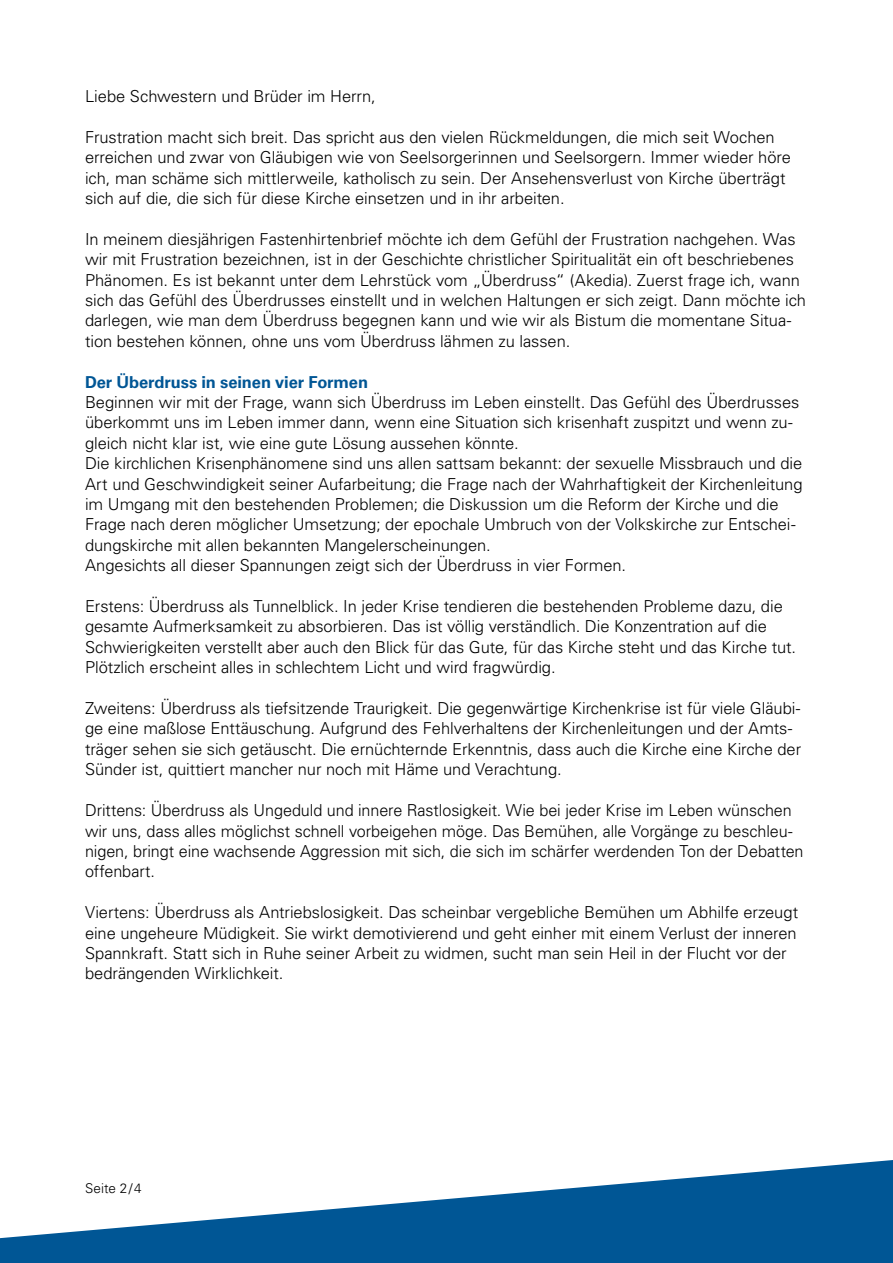
<style>
.page{position:relative;width:893px;height:1263px;background:#fff}
.page>*{position:absolute;margin:0;border:0;box-sizing:border-box;transform-origin:0 0}
.t1{font:300 16.5px/20.4px "Univers LT Std";letter-spacing:-.005em;color:#000}
.t2{font:700 16.5px "Univers LT Std";letter-spacing:-.005em;color:#005695}
.t3{font:300 13.5px "Univers LT Std";letter-spacing:.005em;color:#000}
</style>
<div class="page">
<svg style="left:0;top:1160px;width:893px;height:103px;fill:#005695"></svg>
<p class="t1" style="left:85px;top:86px;width:292px">Liebe Schwestern und Brüder im Herrn,</p>
<p class="t1" style="left:85px;top:127px;width:707px">Frustration macht sich breit. Das spricht aus den vielen Rückmeldungen, die mich seit Wochen erreichen und zwar von Gläubigen wie von Seelsorgerinnen und Seelsorgern. Immer wieder höre ich, man schäme sich mittlerweile, katholisch zu sein. Der Ansehensverlust von Kirche überträgt sich auf die, die sich für diese Kirche einsetzen und in ihr arbeiten.</p>
<p class="t1" style="left:85px;top:229px;width:723px">In meinem diesjährigen Fastenhirtenbrief möchte ich dem Gefühl der Frustration nachgehen. Was wir mit Frustration bezeichnen, ist in der Geschichte christlicher Spiritualität ein oft beschriebenes Phänomen. Es ist bekannt unter dem Lehrstück vom „Überdruss“ (Akedia). Zuerst frage ich, wann sich das Gefühl des Überdrusses einstellt und in welchen Haltungen er sich zeigt. Dann möchte ich darlegen, wie man dem Überdruss begegnen kann und wie wir als Bistum die momentane Situa&shy;tion bestehen können, ohne uns vom Überdruss lähmen zu lassen.</p>
<p class="t2" style="left:85px;top:372px;width:285px">Der Überdruss in seinen vier Formen</p>
<p class="t1" style="left:85px;top:392px;width:719px">Beginnen wir mit der Frage, wann sich Überdruss im Leben einstellt. Das Gefühl des Überdrusses überkommt uns im Leben immer dann, wenn eine Situation sich krisenhaft zuspitzt und wenn zu&shy;gleich nicht klar ist, wie eine gute Lösung aussehen könnte.<br>Die kirchlichen Krisenphänomene sind uns allen sattsam bekannt: der sexuelle Missbrauch und die Art und Geschwindigkeit seiner Aufarbeitung; die Frage nach der Wahrhaftigkeit der Kirchenleitung im Umgang mit den bestehenden Problemen; die Diskussion um die Reform der Kirche und die Frage nach deren möglicher Umsetzung; der epochale Umbruch von der Volkskirche zur Entschei&shy;dungskirche mit allen bekannten Mangelerscheinungen.<br>Angesichts all dieser Spannungen zeigt sich der Überdruss in vier Formen.</p>
<p class="t1" style="left:85px;top:596px;width:713px">Erstens: Überdruss als Tunnelblick. In jeder Krise tendieren die bestehenden Probleme dazu, die gesamte Aufmerksamkeit zu absorbieren. Das ist völlig verständlich. Die Konzentration auf die Schwierigkeiten verstellt aber auch den Blick für das Gute, für das Kirche steht und das Kirche tut.<br>Plötzlich erscheint alles in schlechtem Licht und wird fragwürdig.</p>
<p class="t1" style="left:85px;top:698px;width:718px">Zweitens: Überdruss als tiefsitzende Traurigkeit. Die gegenwärtige Kirchenkrise ist für viele Gläubi&shy;ge eine maßlose Enttäuschung. Aufgrund des Fehlverhaltens der Kirchenleitungen und der Amts&shy;träger sehen sie sich getäuscht. Die ernüchternde Erkenntnis, dass auch die Kirche eine Kirche der Sünder ist, quittiert mancher nur noch mit Häme und Verachtung.</p>
<p class="t1" style="left:85px;top:800px;width:720px">Drittens: Überdruss als Ungeduld und innere Rastlosigkeit. Wie bei jeder Krise im Leben wünschen wir uns, dass alles möglichst schnell vorbeigehen möge. Das Bemühen, alle Vorgänge zu beschleu&shy;nigen, bringt eine wachsende Aggression mit sich, die sich im schärfer werdenden Ton der Debatten offenbart.</p>
<p class="t1" style="left:85px;top:902px;width:715px">Viertens: Überdruss als Antriebslosigkeit. Das scheinbar vergebliche Bemühen um Abhilfe erzeugt eine ungeheure Müdigkeit. Sie wirkt demotivierend und geht einher mit einem Verlust der inneren Spannkraft. Statt sich in Ruhe seiner Arbeit zu widmen, sucht man sein Heil in der Flucht vor der bedrängenden Wirklichkeit.</p>
<p class="t3" style="left:85px;top:1180px;width:58px">Seite 2/4</p>
</div>
